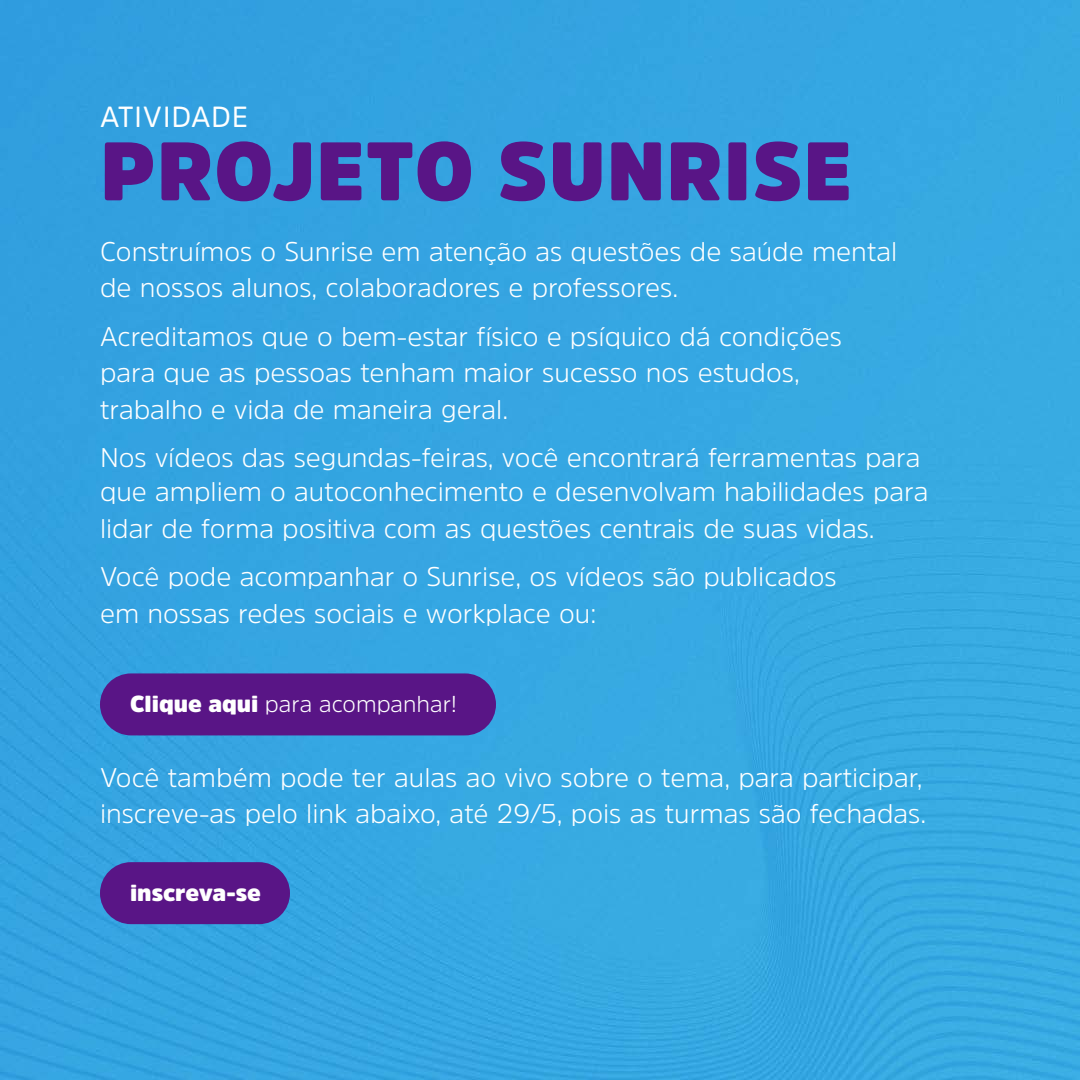
<style>
.page{position:relative;width:1080px;height:1080px;background:#35a6e2}
.page>*{position:absolute;margin:0;border:0;box-sizing:border-box;transform-origin:0 0}
.t1{font:900 81.9px "Amsi Pro";letter-spacing:.02em;color:#591586}
.t2{font:29.1px "Amsi Pro";letter-spacing:.02em;color:#fff}
.t3{font:300 27px/36.4px "Amsi Pro";color:#fff}
.t4{font:300 23px "Amsi Pro";color:#fff}
.t5{font:900 23px "Amsi Pro";letter-spacing:-.005em;color:#fff}
.s1{font-weight:900}
</style>
<div class="page">
<div style="left:100px;top:673px;width:396px;height:62px;background:#591586;border-radius:31px"></div>
<div style="left:100px;top:862px;width:190px;height:62px;background:#591586;border-radius:31px"></div>
<p class="t2" style="left:100px;top:97px;width:149px">ATIVIDADE</p>
<h1 class="t1" style="left:101px;top:115px;width:752px">PROJETO SUNRISE</h1>
<p class="t3" style="left:100px;top:233px;width:799px">Construímos o Sunrise em atenção as questões de saúde mental de nossos alunos, colaboradores e professores.</p>
<p class="t3" style="left:100px;top:317px;width:743px">Acreditamos que o bem-estar físico e psíquico dá condições para que as pessoas tenham maior sucesso nos estudos, trabalho e vida de maneira geral.</p>
<p class="t3" style="left:100px;top:439px;width:830px;line-height:35.4px">Nos vídeos das segundas-feiras, você encontrará ferramentas para que ampliem o autoconhecimento e desenvolvam habilidades para lidar de forma positiva com as questões centrais de suas vidas.</p>
<p class="t3" style="left:100px;top:558px;width:738px">Você pode acompanhar o Sunrise, os vídeos são publicados em nossas redes sociais e workplace ou:</p>
<p class="t4" style="left:130px;top:688px;width:329px"><span class="s1">Clique aqui</span> para acompanhar!</p>
<p class="t3" style="left:100px;top:759px;width:828px">Você também pode ter aulas ao vivo sobre o tema, para participar, inscreve-as pelo link abaixo, até 29/5, pois as turmas são fechadas.</p>
<p class="t5" style="left:130px;top:877px;width:132px">inscreva-se</p>
</div>
